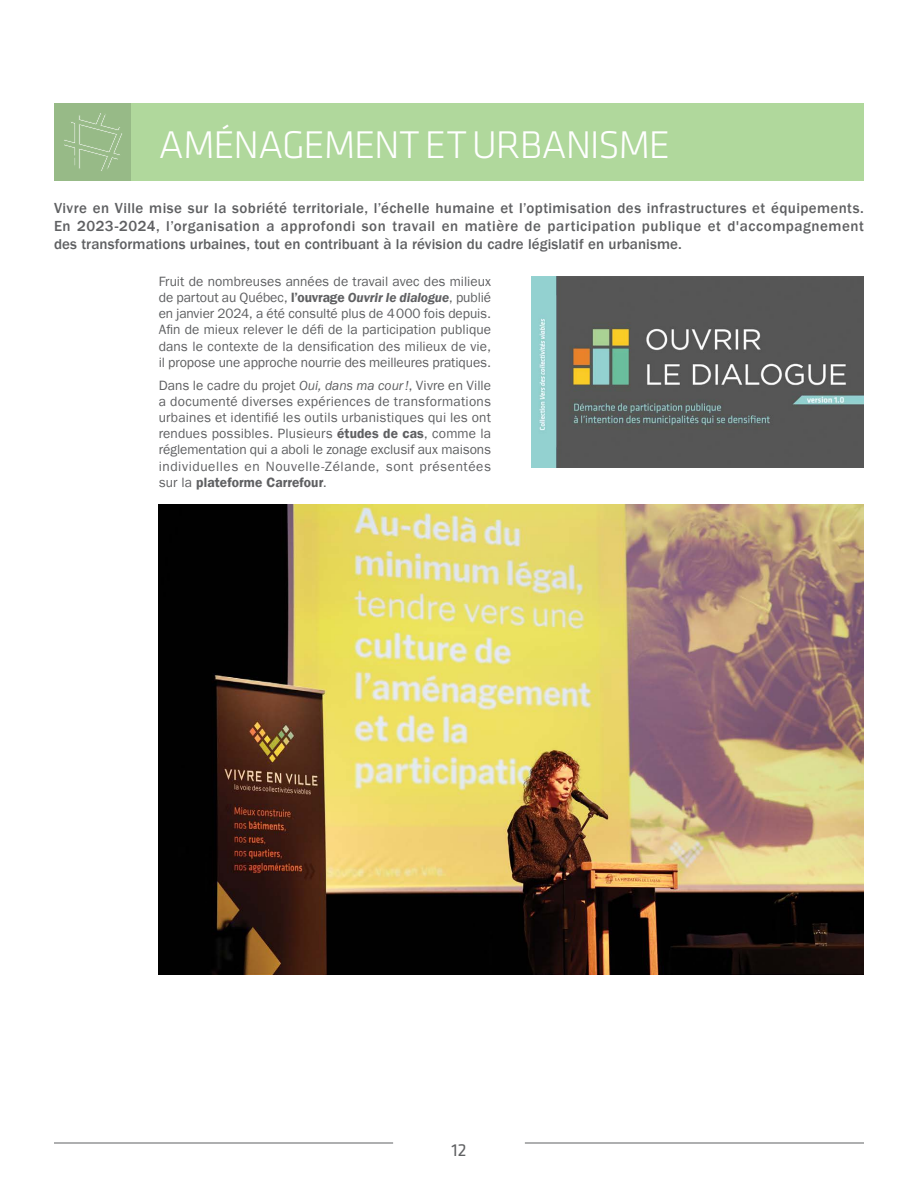
<style>
.page{position:relative;width:918px;height:1188px;background:#fff}
.page>*{position:absolute;margin:0;border:0;box-sizing:border-box;transform-origin:0 0}
.t1{font:300 40.05px "Klavika Basic";letter-spacing:-.035em;color:#fff}
.t2{font:18px "Klavika Basic";color:#5f6062}
.t3{font:500 15px/18px "Franklin Gothic LT Pro";letter-spacing:.005em;color:#5f6062;text-align:justify}
.t4{font:13.5px/16.2px "Franklin Gothic LT Pro";letter-spacing:.005em;color:#5f6062;text-align:justify}
.t5{font:13.5px "Franklin Gothic LT Pro Dm";letter-spacing:.01em;color:#5f6062}
.s1{font-family:"Franklin Gothic LT Pro Dm"}
.s2{font-family:"Franklin Gothic LT Pro Dm It"}
.s3{font-style:italic}
.s4{font-family:"Franklin Gothic LT Pro"}
</style>
<div class="page">
<hr style="left:54px;top:1143px;width:339px;height:1px;background:#5f6062">
<hr style="left:525px;top:1143px;width:339px;height:1px;background:#5f6062">
<div style="left:132px;top:103px;width:732px;height:78px;background:#b0d89c"></div>
<svg style="left:54px;top:103px;width:78px;height:78px;background:#9abc8b"></svg>
<img style="left:159px;top:504px;width:705px;height:471px">
<img style="left:532px;top:276px;width:332px;height:192px">
<h1 class="t1" style="left:159px;top:121px;width:513px">AMÉNAGEMENT ET URBANISME</h1>
<p class="t3" style="left:54px;top:200px;width:811px">Vivre en Ville mise sur la sobriété territoriale, l’échelle humaine et l’optimisation des infrastructures et équipements.<br>En 2023-2024, l’organisation a approfondi son travail en matière de participation publique et d'accompagnement des transformations urbaines, tout en contribuant à la révision du cadre législatif en urbanisme.</p>
<p class="t4" style="left:159px;top:273px;width:334px">Fruit de nombreuses années de travail avec des milieux de partout au Québec, <span class="s1">l’ouvrage</span> <span class="s2">Ouvrir le dialogue</span>, publié en janvier 2024, a été consulté plus de 4000 fois depuis.<br>Afin de mieux relever le défi de la participation publique dans le contexte de la densification des milieux de vie, il propose une approche nourrie des meilleures pratiques.</p>
<p class="t4" style="left:159px;top:377px;width:334px">Dans le cadre du projet <span class="s3">Oui, dans ma cour!</span>, Vivre en Ville a documenté diverses expériences de transformations urbaines et identifié les outils urbanistiques qui les ont rendues possibles. Plusieurs <span class="s1">études de cas</span>, comme la réglementation qui a aboli le zonage exclusif aux maisons individuelles en Nouvelle-Zélande, sont présentées</p>
<p class="t5" style="left:159px;top:474px;width:170px"><span class="s4">sur la</span> plateforme Carrefour<span class="s4">.</span></p>
<h2 class="t2" style="left:451px;top:1138px;width:17px">12</h2>
</div>
